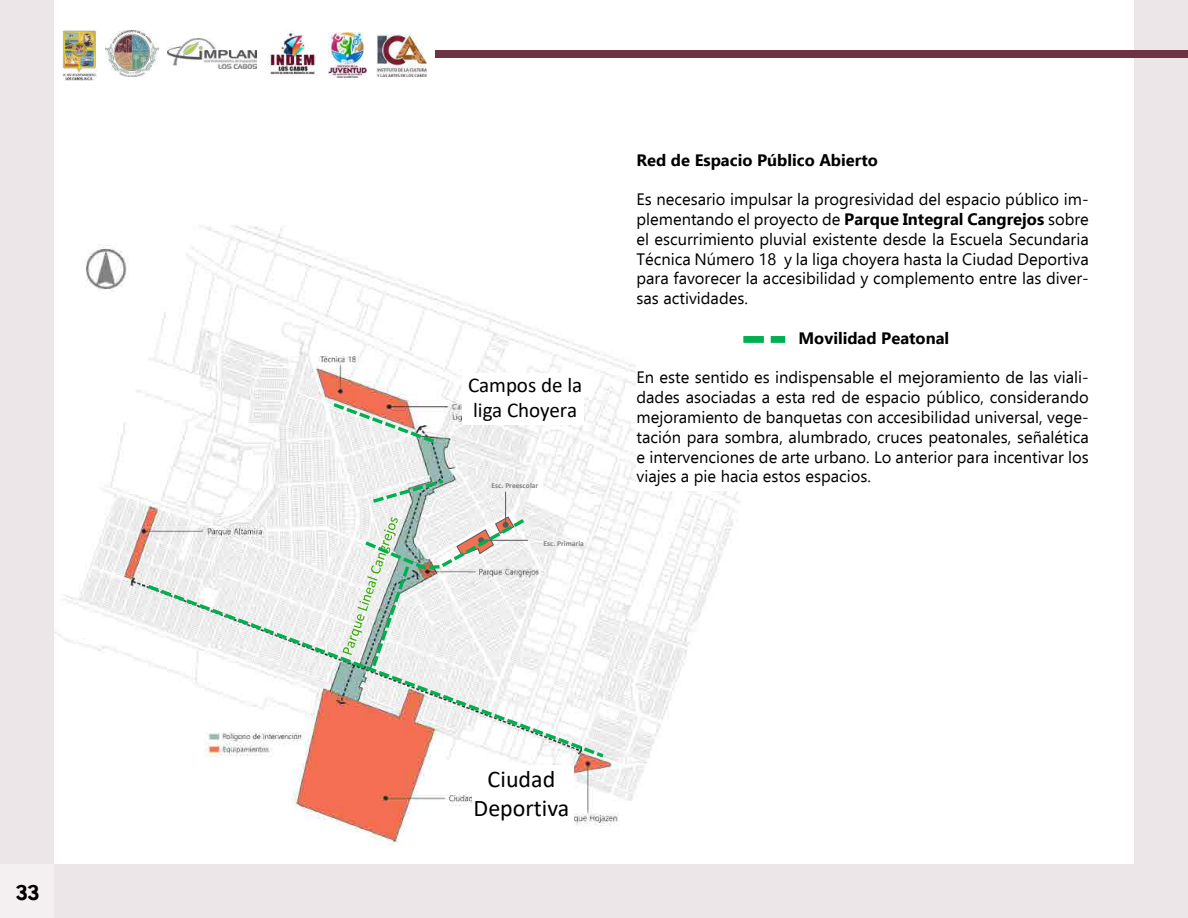
<style>
.page{position:relative;width:1188px;height:918px;background:#fff}
.page>*{position:absolute;margin:0;border:0;box-sizing:border-box;transform-origin:0 0}
.t1{font:24px/28.8px "Calibri";color:#000;text-align:center}
.t2{font:21.9px "Ottine Slab";color:#000}
.t3{font:21px/25.2px "Calibri";letter-spacing:-.005em;color:#000}
.t4{font:16.5px/19.8px "Ebrima";color:#000;text-align:justify}
.t5{font:700 16.5px "Ebrima";color:#000}
.t6{font:700 7.5px "Calibri";color:#7f7f7f}
.s1{font-weight:700}
</style>
<div class="page">
<div style="left:1134px;top:0;width:54px;height:918px;background:#ede6e8"></div>
<div style="left:0;top:0;width:54px;height:918px;background:#ede6e8"></div>
<div style="left:435px;top:50px;width:753px;height:8px;background:#6f3244"></div>
<div style="left:54px;top:864px;width:1080px;height:54px;background:#ede6e8"></div>
<div style="left:0;top:864px;width:54px;height:54px;background:#f4eff1"></div>
<img style="left:105px;top:31px;width:53px;height:45px">
<img style="left:62px;top:30px;width:34px;height:51px">
<img style="left:167px;top:39px;width:90px;height:29px">
<img style="left:267px;top:33px;width:49px;height:42px">
<img style="left:328px;top:32px;width:38px;height:45px">
<img style="left:377px;top:34px;width:50px;height:43px">
<img style="left:55px;top:225px;width:685px;height:620px">
<hr style="left:505px;top:492px;width:1px;height:33px;background:#595959">
<div style="left:637px;top:153px;width:452px;height:338px;background:#fff"></div>
<div style="left:462px;top:374px;width:121px;height:51px;background:#fff"></div>
<div style="left:472px;top:765px;width:101px;height:61px;background:#fff"></div>
<svg style="left:743px;top:336px;width:42px;height:7px"></svg>
<svg style="left:148px;top:582px;width:457px;height:176px"></svg>
<svg style="left:369px;top:477px;width:78px;height:28px"></svg>
<img style="left:330px;top:403px;width:110px;height:44px">
<svg style="left:343px;top:515px;width:187px;height:155px"></svg>
<h2 class="t2" style="left:16px;top:875px;width:25px">33</h2>
<p class="t3" style="left:468px;top:372px;width:116px">Campos de la liga Choyera</p>
<p class="t6" style="left:492px;top:480px;width:48px">Esc. Preescolar</p>
<p class="t6" style="left:544px;top:538px;width:42px">Esc. Primaria</p>
<p class="t5" style="left:637px;top:147px;width:243px">Red de Espacio Público Abierto</p>
<p class="t4" style="left:637px;top:189px;width:454px">Es necesario impulsar la progresividad del espacio público im&shy;plementando el proyecto de <span class="s1">Parque Integral Cangrejos</span> sobre el escurrimiento pluvial existente desde la Escuela Secundaria Técnica Número 18 y la liga choyera hasta la Ciudad Deportiva para favorecer la accesibilidad y complemento entre las diver&shy;sas actividades.</p>
<p class="t5" style="left:799px;top:325px;width:152px">Movilidad Peatonal</p>
<p class="t4" style="left:637px;top:367px;width:454px">En este sentido es indispensable el mejoramiento de las viali&shy;dades asociadas a esta red de espacio público, considerando mejoramiento de banquetas con accesibilidad universal, vege&shy;tación para sombra, alumbrado, cruces peatonales, señalética e intervenciones de arte urbano. Lo anterior para incentivar los viajes a pie hacia estos espacios.</p>
<h1 class="t1" style="left:474px;top:764px;width:97px">Ciudad<br>Deportiva</h1>
</div>
